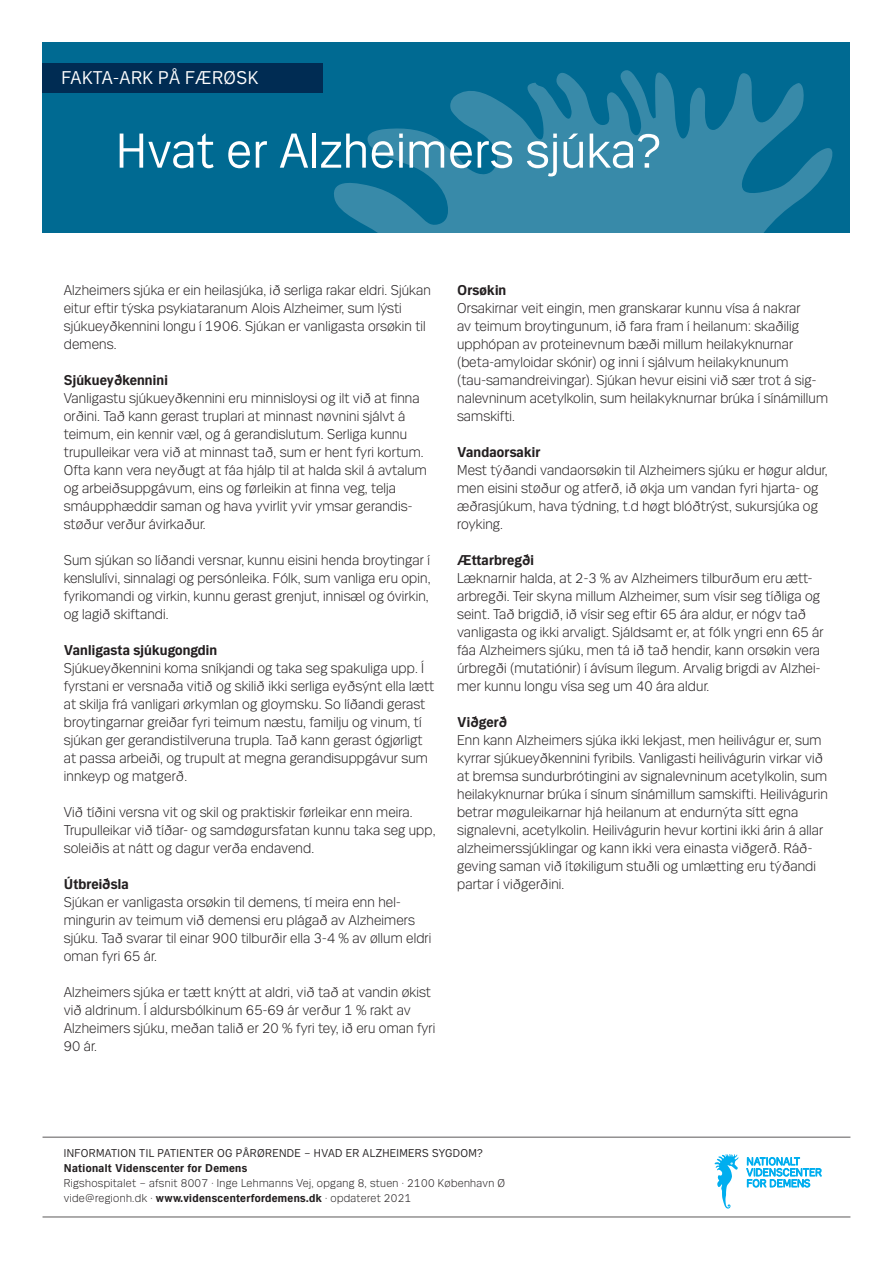
<style>
.page{position:relative;width:893px;height:1263px;background:#fff}
.page>*{position:absolute;margin:0;border:0;box-sizing:border-box;transform-origin:0 0}
.H2_OVERSKRIFTER{font:51.75px "Mari";letter-spacing:.01em;color:#fff}
.H1_FAKTA_TOP{font:19.5px "Mari";letter-spacing:.02em;color:#fff}
.P_Brød{font:300 15px/18px "Mari";letter-spacing:.01em;color:#231f20}
.H4_Brød_bullet{font:300 15px/18px "Mari";letter-spacing:.01em;color:#231f20}
.H3_Brød_bold{font:700 15px "Mari";letter-spacing:.01em;color:#231f20}
.H6_Bundtekst{font:300 12px "Mari";letter-spacing:.03em;color:#231f20}
.H6_Bundtekst-2{font:12px "Mari";letter-spacing:.03em;color:#231f20}
.H6_Bundtekst-3{font:700 12px "Mari";letter-spacing:.03em;color:#231f20}
.s1{font-weight:700}
</style>
<div class="page">
<hr style="left:43px;top:1136px;width:807px;height:2px;background:#231f20">
<hr style="left:43px;top:1216px;width:807px;height:2px;background:#231f20">
<svg style="left:715px;top:1154px;width:24px;height:54px"></svg>
<svg style="left:746px;top:1157px;width:75px;height:30px"></svg>
<div style="left:43px;top:43px;width:807px;height:190px;background:#006a92"></div>
<svg style="left:282px;top:70px;width:551px;height:163px;fill:#388aa9"></svg>
<div style="left:43px;top:63px;width:280px;height:29px;background:#002c53"></div>
<h1 class="H1_FAKTA_TOP" style="left:62px;top:65px;width:198px">FAKTA-ARK PÅ FÆRØSK</h1>
<h2 class="H2_OVERSKRIFTER" style="left:116px;top:119px;width:547px">Hvat er Alzheimers sjúka?</h2>
<p class="P_Brød" style="left:64px;top:280px;width:368px">Alzheimers sjúka er ein heilasjúka, ið serliga rakar eldri. Sjúkan eitur eftir týska psykiataranum Alois Alzheimer, sum lýsti sjúkueyðkennini longu í 1906. Sjúkan er vanligasta orsøkin til demens.</p>
<h3 class="H3_Brød_bold" style="left:64px;top:371px;width:106px">Sjúkueyðkennini</h3>
<p class="P_Brød" style="left:64px;top:388px;width:365px">Vanligastu sjúkueyðkennini eru minnisloysi og ilt við at finna orðini. Tað kann gerast truplari at minnast nøvnini sjálvt á teimum, ein kennir væl, og á gerandislutum. Serliga kunnu trupulleikar vera við at minnast tað, sum er hent fyri kortum.<br>Ofta kann vera neyðugt at fáa hjálp til at halda skil á avtalum og arbeiðsuppgávum, eins og førleikin at finna veg, telja smáupphæddir saman og hava yvirlit yvir ymsar gerandis&shy;støður verður ávirkaður.</p>
<p class="P_Brød" style="left:64px;top:550px;width:368px">Sum sjúkan so líðandi versnar, kunnu eisini henda broytingar í kenslulívi, sinnalagi og persónleika. Fólk, sum vanliga eru opin, fyrikomandi og virkin, kunnu gerast grenjut, innisæl og óvirkin, og lagið skiftandi.</p>
<h3 class="H3_Brød_bold" style="left:64px;top:641px;width:155px">Vanligasta sjúkugongdin</h3>
<p class="P_Brød" style="left:64px;top:658px;width:372px">Sjúkueyðkennini koma sníkjandi og taka seg spakuliga upp. Í fyrstani er versnaða vitið og skilið ikki serliga eyðsýnt ella lætt at skilja frá vanligari ørkymlan og gloymsku. So líðandi gerast broytingarnar greiðar fyri teimum næstu, familju og vinum, tí sjúkan ger gerandistilveruna trupla. Tað kann gerast ógjørligt at passa arbeiði, og trupult at megna gerandisuppgávur sum innkeyp og matgerð.</p>
<p class="P_Brød" style="left:64px;top:802px;width:373px">Við tíðini versna vit og skil og praktiskir førleikar enn meira.<br>Trupulleikar við tíðar- og samdøgursfatan kunnu taka seg upp, soleiðis at nátt og dagur verða endavend.</p>
<h3 class="H3_Brød_bold" style="left:64px;top:875px;width:66px">Útbreiðsla</h3>
<p class="P_Brød" style="left:64px;top:892px;width:369px">Sjúkan er vanligasta orsøkin til demens, tí meira enn hel&shy;mingurin av teimum við demensi eru plágað av Alzheimers sjúku. Tað svarar til einar 900 tilburðir ella 3-4 % av øllum eldri oman fyri 65 ár.</p>
<p class="P_Brød" style="left:64px;top:982px;width:373px">Alzheimers sjúka er tætt knýtt at aldri, við tað at vandin økist við aldrinum. Í aldursbólkinum 65-69 ár verður 1 % rakt av Alzheimers sjúku, meðan talið er 20 % fyri tey, ið eru oman fyri 90 ár.</p>
<h3 class="H3_Brød_bold" style="left:457px;top:281px;width:51px">Orsøkin</h3>
<h4 class="H4_Brød_bullet" style="left:457px;top:298px;width:372px">Orsakirnar veit eingin, men granskarar kunnu vísa á nakrar<br>av teimum broytingunum, ið fara fram í heilanum: skaðilig upphópan av proteinevnum bæði millum heilakyknurnar (beta-amyloidar skónir) og inni í sjálvum heilakyknunum (tau-samandreivingar). Sjúkan hevur eisini við sær trot á sig&shy;nalevninum acetylkolin, sum heilakyknurnar brúka í sínámillum samskifti.</h4>
<h3 class="H3_Brød_bold" style="left:457px;top:443px;width:85px">Vandaorsakir</h3>
<p class="P_Brød" style="left:457px;top:460px;width:372px">Mest týðandi vandaorsøkin til Alzheimers sjúku er høgur aldur, men eisini støður og atferð, ið økja um vandan fyri hjarta- og æðrasjúkum, hava týdning, t.d høgt blóðtrýst, sukursjúka og royking.</p>
<h3 class="H3_Brød_bold" style="left:457px;top:551px;width:78px">Ættarbregði</h3>
<p class="P_Brød" style="left:457px;top:568px;width:368px">Læknarnir halda, at 2-3 % av Alzheimers tilburðum eru ætt&shy;arbregði. Teir skyna millum Alzheimer, sum vísir seg tíðliga og seint. Tað brigdið, ið vísir seg eftir 65 ára aldur, er nógv tað vanligasta og ikki arvaligt. Sjáldsamt er, at fólk yngri enn 65 ár fáa Alzheimers sjúku, men tá ið tað hendir, kann orsøkin vera úrbregði (mutatiónir) í ávísum ílegum. Arvalig brigdi av Alzhei&shy;mer kunnu longu vísa seg um 40 ára aldur.</p>
<h3 class="H3_Brød_bold" style="left:457px;top:713px;width:51px">Viðgerð</h3>
<p class="P_Brød" style="left:457px;top:730px;width:372px">Enn kann Alzheimers sjúka ikki lekjast, men heilivágur er, sum kyrrar sjúkueyðkennini fyribils. Vanligasti heilivágurin virkar við at bremsa sundurbrótingini av signalevninum acetylkolin, sum heilakyknurnar brúka í sínum sínámillum samskifti. Heilivágurin betrar møguleikarnar hjá heilanum at endurnýta sítt egna signalevni, acetylkolin. Heilivágurin hevur kortini ikki árin á allar alzheimerssjúklingar og kann ikki vera einasta viðgerð. Ráð&shy;geving saman við ítøkiligum stuðli og umlætting eru týðandi partar í viðgerðini.</p>
<h6 class="H6_Bundtekst-2" style="left:64px;top:1146px;width:421px">INFORMATION TIL PATIENTER OG PÅRØRENDE – HVAD ER ALZHEIMERS SYGDOM?</h6>
<h6 class="H6_Bundtekst-3" style="left:64px;top:1161px;width:185px">Nationalt Videnscenter for Demens</h6>
<h6 class="H6_Bundtekst" style="left:64px;top:1176px;width:443px">Rigshospitalet – afsnit 8007 · Inge Lehmanns Vej, opgang 8, stuen · 2100 København Ø</h6>
<h6 class="H6_Bundtekst" style="left:64px;top:1191px;width:349px">vide@regionh.dk · <span class="s1">www.videnscenterfordemens.dk</span> · opdateret 2021</h6>
</div>
